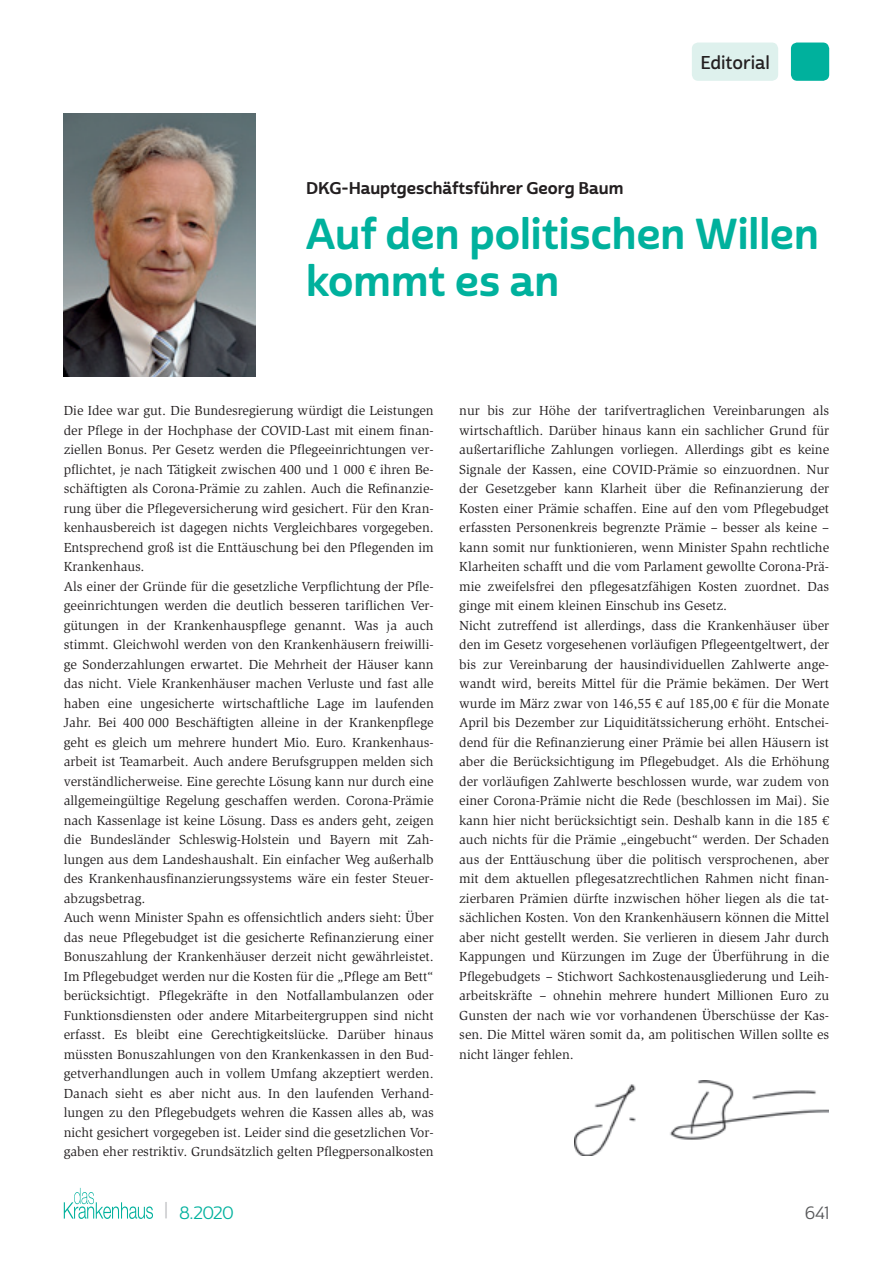
<style>
.page{position:relative;width:893px;height:1263px;background:#fff}
.page>*{position:absolute;margin:0;border:0;box-sizing:border-box;transform-origin:0 0}
.t1{font:42px/46.5px "Cabrito Sans Nor Bol";color:#00b19d}
.t2{font:18px "Cabrito Sans Nor Dem";color:#231f20}
.t3{font:17.25px "Cabrito Sans Nor Reg";color:#00b19d}
.t4{font:17.25px "Cabrito Sans Nor Reg";color:#57585a}
.t5{font:16.5px "Cabrito Sans Nor Bol";color:#231f20}
.t6{font:13.5px/19.5px "Slimbach Std";color:#231f20}
.s1{font-size:18.9px;color:#bcbdc0}
</style>
<div class="page">
<svg style="left:64px;top:1188px;width:89px;height:31px"></svg>
<div style="left:791px;top:43px;width:38px;height:38px;background:#00b19d;border-radius:6px"></div>
<div style="left:692px;top:43px;width:86px;height:38px;background:#def1ed;border-radius:6px"></div>
<img style="left:574px;top:1080px;width:255px;height:76px">
<img style="left:64px;top:113px;width:191px;height:263px">
<h2 class="t2" style="left:700px;top:51px;width:71px">Editorial</h2>
<p class="t5" style="left:306px;top:178px;width:319px">DKG-Hauptgeschäftsführer Georg Baum</p>
<h1 class="t1" style="left:306px;top:212px;width:514px">Auf den politischen Willen kommt es an</h1>
<p class="t6" style="left:64px;top:401px;width:371px">Die Idee war gut. Die Bundesregierung würdigt die Leistungen der Pflege in der Hochphase der COVID-Last mit einem finan&shy;ziellen Bonus. Per Gesetz werden die Pflegeeinrichtungen ver&shy;pflichtet, je nach Tätigkeit zwischen 400 und 1 000 € ihren Be&shy;schäftigten als Corona-Prämie zu zahlen. Auch die Refinanzie&shy;rung über die Pflegeversicherung wird gesichert. Für den Kran&shy;kenhausbereich ist dagegen nichts Vergleichbares vorgegeben.<br>Entsprechend groß ist die Enttäuschung bei den Pflegenden im Krankenhaus.<br>Als einer der Gründe für die gesetzliche Verpflichtung der Pfle&shy;geeinrichtungen werden die deutlich besseren tariflichen Ver&shy;gütungen in der Krankenhauspflege genannt. Was ja auch stimmt. Gleichwohl werden von den Krankenhäusern freiwilli&shy;ge Sonderzahlungen erwartet. Die Mehrheit der Häuser kann das nicht. Viele Krankenhäuser machen Verluste und fast alle haben eine ungesicherte wirtschaftliche Lage im laufenden Jahr. Bei 400 000 Beschäftigten alleine in der Krankenpflege geht es gleich um mehrere hundert Mio. Euro. Krankenhaus&shy;arbeit ist Teamarbeit. Auch andere Berufsgruppen melden sich verständlicherweise. Eine gerechte Lösung kann nur durch eine allgemeingültige Regelung geschaffen werden. Corona-Prämie nach Kassenlage ist keine Lösung. Dass es anders geht, zeigen die Bundesländer Schleswig-Holstein und Bayern mit Zah&shy;lungen aus dem Landeshaushalt. Ein einfacher Weg außerhalb des Krankenhausfinanzierungssystems wäre ein fester Steuer&shy;abzugsbetrag.<br>Auch wenn Minister Spahn es offensichtlich anders sieht: Über das neue Pflegebudget ist die gesicherte Refinanzierung einer Bonuszahlung der Krankenhäuser derzeit nicht gewährleistet.<br>Im Pflegebudget werden nur die Kosten für die „Pflege am Bett“ berücksichtigt. Pflegekräfte in den Notfallambulanzen oder Funktionsdiensten oder andere Mitarbeitergruppen sind nicht erfasst. Es bleibt eine Gerechtigkeitslücke. Darüber hinaus müssten Bonuszahlungen von den Krankenkassen in den Bud&shy;getverhandlungen auch in vollem Umfang akzeptiert werden.<br>Danach sieht es aber nicht aus. In den laufenden Verhand&shy;lungen zu den Pflegebudgets wehren die Kassen alles ab, was nicht gesichert vorgegeben ist. Leider sind die gesetzlichen Vor&shy;gaben eher restriktiv. Grundsätzlich gelten Pflegpersonalkosten</p>
<p class="t6" style="left:459px;top:401px;width:371px">nur bis zur Höhe der tarifvertraglichen Vereinbarungen als wirtschaftlich. Darüber hinaus kann ein sachlicher Grund für außertarifliche Zahlungen vorliegen. Allerdings gibt es keine Signale der Kassen, eine COVID-Prämie so einzuordnen. Nur der Gesetzgeber kann Klarheit über die Refinanzierung der Kosten einer Prämie schaffen. Eine auf den vom Pflegebudget erfassten Personenkreis begrenzte Prämie – besser als keine – kann somit nur funktionieren, wenn Minister Spahn rechtliche Klarheiten schafft und die vom Parlament gewollte Corona-Prä&shy;mie zweifelsfrei den pflegesatzfähigen Kosten zuordnet. Das ginge mit einem kleinen Einschub ins Gesetz.<br>Nicht zutreffend ist allerdings, dass die Krankenhäuser über den im Gesetz vorgesehenen vorläufigen Pflegeentgeltwert, der bis zur Vereinbarung der hausindividuellen Zahlwerte ange&shy;wandt wird, bereits Mittel für die Prämie bekämen. Der Wert wurde im März zwar von 146,55 € auf 185,00 € für die Monate April bis Dezember zur Liquiditätssicherung erhöht. Entschei&shy;dend für die Refinanzierung einer Prämie bei allen Häusern ist aber die Berücksichtigung im Pflegebudget. Als die Erhöhung der vorläufigen Zahlwerte beschlossen wurde, war zudem von einer Corona-Prämie nicht die Rede (beschlossen im Mai). Sie kann hier nicht berücksichtigt sein. Deshalb kann in die 185 € auch nichts für die Prämie „eingebucht“ werden. Der Schaden aus der Enttäuschung über die politisch versprochenen, aber mit dem aktuellen pflegesatzrechtlichen Rahmen nicht finan&shy;zierbaren Prämien dürfte inzwischen höher liegen als die tat&shy;sächlichen Kosten. Von den Krankenhäusern können die Mittel aber nicht gestellt werden. Sie verlieren in diesem Jahr durch Kappungen und Kürzungen im Zuge der Überführung in die Pflegebudgets – Stichwort Sachkostenausgliederung und Leih&shy;arbeitskräfte – ohnehin mehrere hundert Millionen Euro zu Gunsten der nach wie vor vorhandenen Überschüsse der Kas&shy;sen. Die Mittel wären somit da, am politischen Willen sollte es nicht länger fehlen.</p>
<p class="t3" style="left:164px;top:1202px;width:71px"><span class="s1">|</span> 8.2020</p>
<p class="t4" style="left:805px;top:1202px;width:26px">641</p>
</div>
